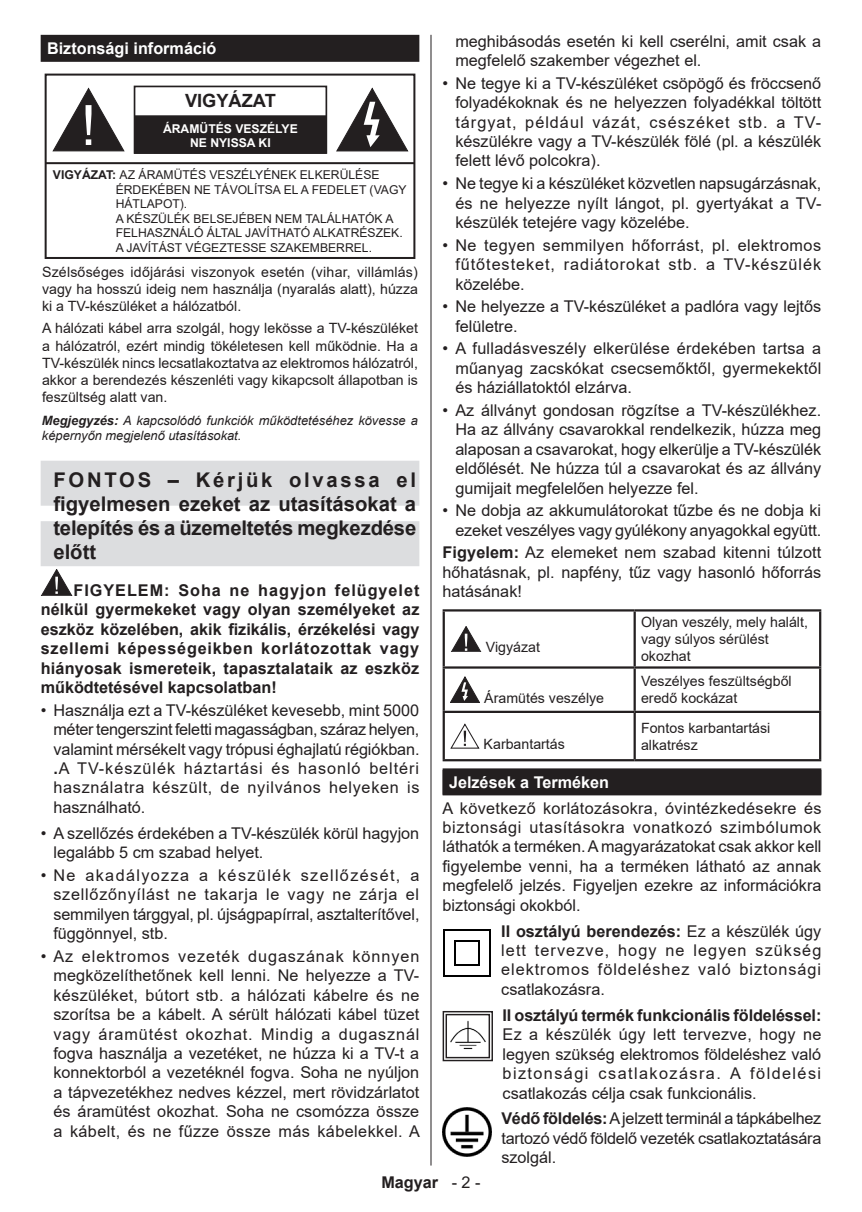
<style>
.page{position:relative;width:862px;height:1212px;background:#fff}
.page>*{position:absolute;margin:0;border:0;box-sizing:border-box;transform-origin:0 0}
.Heading_3_Satir_gri{font:700 20.25px/24.3px "Arial";letter-spacing:-.01em;color:#231f20;text-align:justify}
.t1{font:700 18.22px "Arial";color:#231f20}
.Body_text{font:16.2px/19.3px "Arial";color:#231f20;text-align:justify}
.Body_text-2{font:700 16.2px/19.3px "Arial";color:#231f20;text-align:justify}
.Heading_Siyah_Düzgün{font:700 16.2px "Arial";color:#fff}
.Body_text-3{font:14.17px/17.1px "Arial";color:#231f20}
.t2{font:italic 12.83px/15.5px "Arial";color:#231f20}
.t3{font:12.15px/14.6px "Arial";color:#231f20}
.t4{font:700 12.15px/14.6px "Arial";color:#fff;text-align:center}
.s1{font-weight:700}
.s2{font-weight:400}
</style>
<div class="page">
<hr style="left:430px;top:35px;width:1px;height:1130px;background:#231f20">
<div style="left:41px;top:35px;width:378px;height:27px;background:#231f20"></div>
<div style="left:41px;top:461px;width:378px;height:45px;background:#dcdddf"></div>
<div style="left:41px;top:521px;width:378px;height:45px;background:#dcdddf"></div>
<div style="left:45px;top:74px;width:370px;height:185px;border:2px solid #231f20"></div>
<div style="left:135px;top:116px;width:190px;height:37px;background:#231f20"></div>
<div style="left:134px;top:115px;width:192px;height:39px;border:2px solid #231f20"></div>
<div style="left:134px;top:86px;width:193px;height:68px;border:2px solid #231f20"></div>
<svg style="left:336px;top:88px;width:72px;height:64px"></svg>
<svg style="left:52px;top:88px;width:73px;height:64px"></svg>
<hr style="left:46px;top:162px;width:368px;height:2px;background:#231f20">
<svg style="left:41px;top:569px;width:32px;height:27px"></svg>
<div style="left:442px;top:768px;width:378px;height:27px;background:#231f20"></div>
<hr style="left:442px;top:609px;width:192px;height:2px;background:#231f20">
<hr style="left:442px;top:611px;width:2px;height:55px;background:#231f20">
<hr style="left:634px;top:609px;width:186px;height:2px;background:#231f20">
<hr style="left:633px;top:611px;width:2px;height:55px;background:#231f20">
<hr style="left:818px;top:611px;width:2px;height:55px;background:#231f20">
<hr style="left:442px;top:666px;width:192px;height:3px;background:#231f20">
<hr style="left:442px;top:669px;width:2px;height:42px;background:#231f20">
<hr style="left:634px;top:666px;width:186px;height:3px;background:#231f20">
<hr style="left:633px;top:669px;width:2px;height:42px;background:#231f20">
<hr style="left:818px;top:669px;width:2px;height:42px;background:#231f20">
<hr style="left:442px;top:711px;width:192px;height:2px;background:#231f20">
<hr style="left:442px;top:713px;width:2px;height:46px;background:#231f20">
<hr style="left:634px;top:711px;width:186px;height:2px;background:#231f20">
<hr style="left:633px;top:713px;width:2px;height:46px;background:#231f20">
<hr style="left:818px;top:713px;width:2px;height:46px;background:#231f20">
<hr style="left:442px;top:759px;width:192px;height:2px;background:#231f20">
<hr style="left:634px;top:759px;width:186px;height:2px;background:#231f20">
<svg style="left:451px;top:626px;width:30px;height:26px"></svg>
<svg style="left:450px;top:676px;width:29px;height:27px"></svg>
<svg style="left:450px;top:723px;width:29px;height:26px"></svg>
<img style="left:443px;top:929px;width:48px;height:48px">
<svg style="left:442px;top:1011px;width:51px;height:51px"></svg>
<img style="left:442px;top:1107px;width:49px;height:49px">
<p class="Heading_Siyah_Düzgün" style="left:47px;top:37px;width:171px">Biztonsági információ</p>
<p class="t1" style="left:185px;top:87px;width:92px">VIGYÁZAT</p>
<p class="t4" style="left:163px;top:121px;width:136px">ÁRAMÜTÉS VESZÉLYE<br>NE NYISSA KI</p>
<p class="t3" style="left:116px;top:167px;width:292px;text-indent:-63px"><span class="s1">VIGYÁZAT:</span> AZ ÁRAMÜTÉS VESZÉLYÉNEK ELKERÜLÉSE ÉRDEKÉBEN NE TÁVOLÍTSA EL A FEDELET (VAGY HÁTLAPOT).<br>A KÉSZÜLÉK BELSEJÉBEN NEM TALÁLHATÓK A FELHASZNÁLÓ ÁLTAL JAVÍTHATÓ ALKATRÉSZEK.<br>A JAVÍTÁST VÉGEZTESSE SZAKEMBERREL.</p>
<p class="Body_text-3" style="left:42px;top:263px;width:377px;text-align:justify">Szélsőséges időjárási viszonyok esetén (vihar, villámlás) vagy ha hosszú ideig nem használja (nyaralás alatt), húzza ki a TV-készüléket a hálózatból.</p>
<p class="Body_text-3" style="left:42px;top:320px;width:377px;text-align:justify">A hálózati kábel arra szolgál, hogy lekösse a TV-készüléket a hálózatról, ezért mindig tökéletesen kell működnie. Ha a TV-készülék nincs lecsatlakoztatva az elektromos hálózatról, akkor a berendezés készenléti vagy kikapcsolt állapotban is feszültség alatt van.</p>
<p class="t2" style="left:42px;top:412px;width:377px"><span class="s1">Megjegyzés:</span> A kapcsolódó funkciók működtetéséhez kövesse a képernyőn megjelenő utasításokat.</p>
<p class="Heading_3_Satir_gri" style="left:53px;top:467px;width:364px">FONTOS – Kérjük olvassa el figyelmesen ezeket az utasításokat a telepítés és a üzemeltetés megkezdése előtt</p>
<p class="Body_text-2" style="left:41px;top:581px;width:380px;text-indent:33px">FIGYELEM: Soha ne hagyjon felügyelet nélkül gyermekeket vagy olyan személyeket az eszköz közelében, akik fizikális, érzékelési vagy szellemi képességeikben korlátozottak vagy hiányosak ismereteik, tapasztalataik az eszköz működtetésével kapcsolatban!</p>
<p class="Body_text" style="left:53px;top:700px;width:367px;text-indent:-13px">• Használja ezt a TV-készüléket kevesebb, mint 5000 méter tengerszint feletti magasságban, száraz helyen, valamint mérsékelt vagy trópusi éghajlatú régiókban. <span class="s1">.</span>A TV-készülék háztartási és hasonló beltéri használatra készült, de nyilvános helyeken is használható.</p>
<p class="Body_text" style="left:53px;top:823px;width:367px;text-indent:-13px">• A szellőzés érdekében a TV-készülék körül hagyjon legalább 5 cm szabad helyet.</p>
<p class="Body_text" style="left:53px;top:865px;width:367px;text-indent:-13px">• Ne akadályozza a készülék szellőzését, a szellőzőnyílást ne takarja le vagy ne zárja el semmilyen tárggyal, pl. újságpapírral, asztalterítővel, függönnyel, stb.</p>
<p class="Body_text" style="left:53px;top:946px;width:368px;text-indent:-13px">• Az elektromos vezeték dugaszának könnyen megközelíthetőnek kell lenni. Ne helyezze a TV&shy;készüléket, bútort stb. a hálózati kábelre és ne szorítsa be a kábelt. A sérült hálózati kábel tüzet vagy áramütést okozhat. Mindig a dugasznál fogva használja a vezetéket, ne húzza ki a TV-t a konnektorból a vezetéknél fogva. Soha ne nyúljon a tápvezetékhez nedves kézzel, mert rövidzárlatot és áramütést okozhat. Soha ne csomózza össze a kábelt, és ne fűzze össze más kábelekkel. A</p>
<p class="Body_text" style="left:455px;top:31px;width:367px">meghibásodás esetén ki kell cserélni, amit csak a megfelelő szakember végezhet el.</p>
<p class="Body_text" style="left:455px;top:73px;width:367px;text-indent:-13px">• Ne tegye ki a TV-készüléket csöpögő és fröccsenő folyadékoknak és ne helyezzen folyadékkal töltött tárgyat, például vázát, csészéket stb. a TV&shy;készülékre vagy a TV-készülék fölé (pl. a készülék felett lévő polcokra).</p>
<p class="Body_text" style="left:455px;top:174px;width:367px;text-indent:-13px">• Ne tegye ki a készüléket közvetlen napsugárzásnak, és ne helyezze nyílt lángot, pl. gyertyákat a TV&shy;készülék tetejére vagy közelébe.</p>
<p class="Body_text" style="left:455px;top:235px;width:367px;text-indent:-13px">• Ne tegyen semmilyen hőforrást, pl. elektromos fűtőtesteket, radiátorokat stb. a TV-készülék közelébe.</p>
<p class="Body_text" style="left:455px;top:297px;width:367px;text-indent:-13px">• Ne helyezze a TV-készüléket a padlóra vagy lejtős felületre.</p>
<p class="Body_text" style="left:455px;top:339px;width:367px;text-indent:-13px">• A fulladásveszély elkerülése érdekében tartsa a műanyag zacskókat csecsemőktől, gyermekektől és háziállatoktól elzárva.</p>
<p class="Body_text" style="left:455px;top:400px;width:367px;text-indent:-13px">• Az állványt gondosan rögzítse a TV-készülékhez.<br>Ha az állvány csavarokkal rendelkezik, húzza meg alaposan a csavarokat, hogy elkerülje a TV-készülék eldőlését. Ne húzza túl a csavarokat és az állvány gumijait megfelelően helyezze fel.</p>
<p class="Body_text" style="left:442px;top:501px;width:380px;text-align:right">• Ne dobja az akkumulátorokat tűzbe és ne dobja ki ezeket veszélyes vagy gyúlékony anyagokkal együtt.</p>
<p class="Body_text" style="left:442px;top:543px;width:380px"><span class="s1">Figyelem:</span> Az elemeket nem szabad kitenni túlzott hőhatásnak, pl. napfény, tűz vagy hasonló hőforrás hatásának!</p>
<p class="Body_text-3" style="left:485px;top:638px;width:56px">Vigyázat</p>
<p class="Body_text-3" style="left:484px;top:689px;width:121px">Áramütés veszélye</p>
<p class="Body_text-3" style="left:483px;top:735px;width:83px">Karbantartás</p>
<p class="Body_text-3" style="left:640px;top:613px;width:168px">Olyan veszély, mely halált, vagy súlyos sérülést okozhat</p>
<p class="Body_text-3" style="left:640px;top:673px;width:152px">Veszélyes feszültségből eredő kockázat</p>
<p class="Body_text-3" style="left:640px;top:719px;width:131px">Fontos karbantartási alkatrész</p>
<p class="Heading_Siyah_Düzgün" style="left:448px;top:771px;width:161px">Jelzések a Terméken</p>
<p class="Body_text" style="left:442px;top:798px;width:380px">A következő korlátozásokra, óvintézkedésekre és biztonsági utasításokra vonatkozó szimbólumok láthatók a terméken. A magyarázatokat csak akkor kell figyelembe venni, ha a terméken látható az annak megfelelő jelzés. Figyeljen ezekre az információkra biztonsági okokból.</p>
<p class="Body_text" style="left:501px;top:921px;width:321px"><span class="s1">II osztályú berendezés:</span> Ez a készülék úgy lett tervezve, hogy ne legyen szükség elektromos földeléshez való biztonsági csatlakozásra.</p>
<p class="Body_text" style="left:502px;top:1005px;width:320px"><span class="s1">II osztályú termék funkcionális földeléssel:<br></span>Ez a készülék úgy lett tervezve, hogy ne legyen szükség elektromos földeléshez való biztonsági csatlakozásra. A földelési csatlakozás célja csak funkcionális.</p>
<p class="Body_text" style="left:501px;top:1109px;width:321px"><span class="s1">Védő földelés:</span> A jelzett terminál a tápkábelhez tartozó védő földelő vezeték csatlakoztatására szolgál.</p>
<p class="Body_text-2" style="left:381px;top:1173px;width:101px">Magyar <span class="s2">- 2 -</span></p>
</div>
